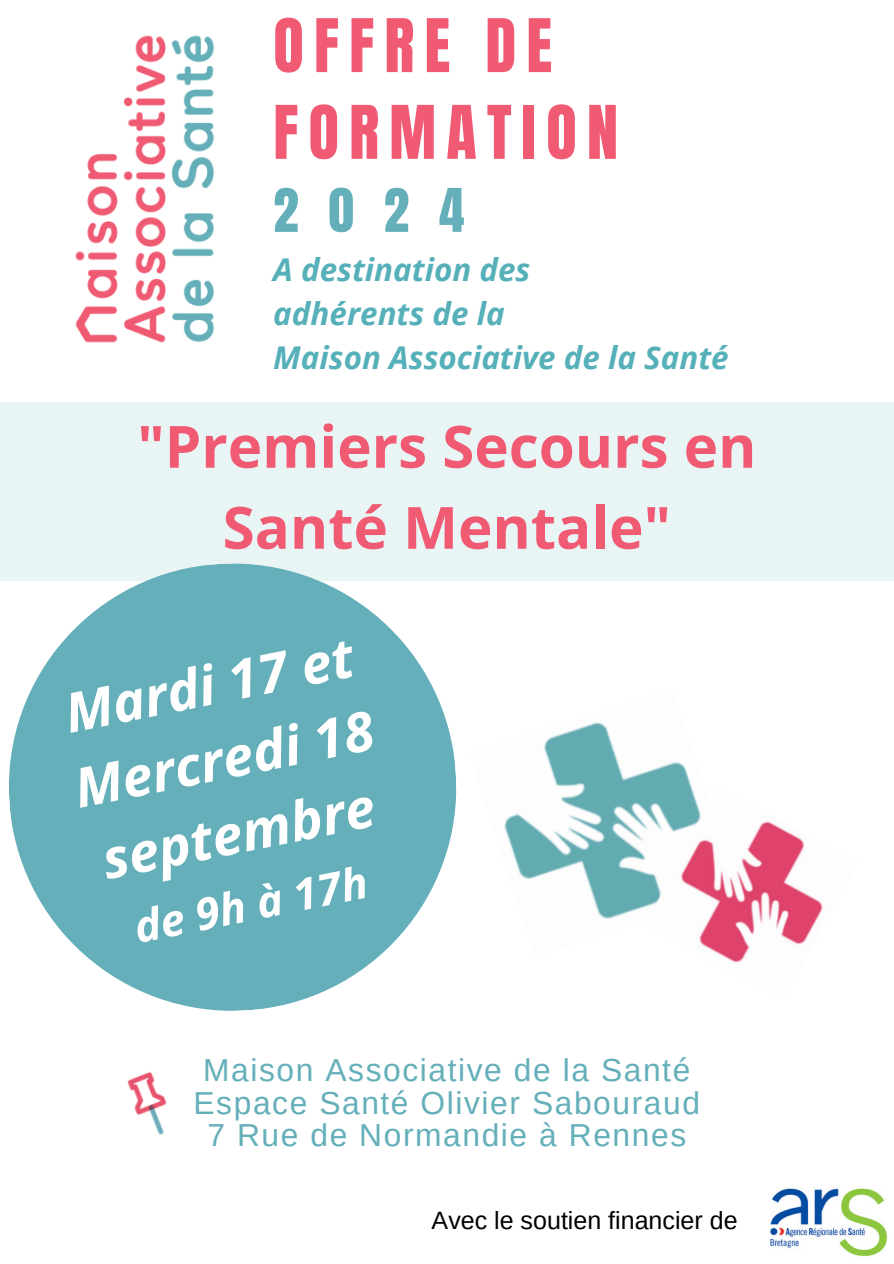
<style>
.page{position:relative;width:894px;height:1264px;background:#fff}
.page>*{position:absolute;margin:0;border:0;box-sizing:border-box;transform-origin:0 0}
.t1{font:62.85px/86.7px "Anton";letter-spacing:.16em;color:#f05a73}
.t2{font:700 58.2px/81px "Open Sans";color:#f05a73;text-align:center}
.t3{font:italic 700 54.45px/75.4px "Open Sans";color:#fff;text-align:justify}
.t4{font:51px "Anton";color:#64afb9}
.t5{font:italic 700 43.95px "Open Sans";color:#fff}
.t6{font:31.8px "Arimo";letter-spacing:.05em;color:#64afb9}
.t7{font:italic 700 31.35px/43.8px "Open Sans";color:#55b0b9}
.t8{font:25.05px "Arimo";color:#000}
</style>
<div class="page">
<img style="left:504px;top:722px;width:188px;height:197px">
<img style="left:644px;top:787px;width:179px;height:176px">
<div style="left:0;top:403px;width:893px;height:178px;background:#e9f4f5"></div>
<img style="left:75px;top:35px;width:140px;height:308px">
<img style="left:127px;top:1072px;width:40px;height:63px">
<svg style="left:9px;top:563px;width:448px;height:448px;fill:#64afb9"></svg>
<img style="left:770px;top:1188px;width:118px;height:69px">
<h6 class="t1" style="left:273px;top:3px;width:346px">OFFRE DE<br>FORMATION</h6>
<h2 class="t4" style="left:273px;top:174px;width:192px">2024</h2>
<h3 class="t7" style="left:273px;top:247px;width:457px">A destination des<br>adhérents de la<br>Maison Associative de la Santé</h3>
<p class="t2" style="left:137px;top:404px;width:620px">"Premiers Secours en<br>Santé Mentale"</p>
<p class="t3" style="left:53px;top:675px;width:305px;rotate:-11deg">Mardi 17 et Mercredi 18 septembre</p>
<p class="t5" style="left:129px;top:896px;width:238px;rotate:-11deg">de 9h à 17h</p>
<h5 class="t6" style="left:203px;top:1052px;width:488px">Maison Associative de la Santé</h5>
<p class="t6" style="left:193px;top:1084px;width:508px">Espace Santé Olivier Sabouraud</p>
<p class="t6" style="left:207px;top:1117px;width:480px">7 Rue de Normandie à Rennes</p>
<p class="t8" style="left:431px;top:1205px;width:307px">Avec le soutien financier de</p>
</div>
